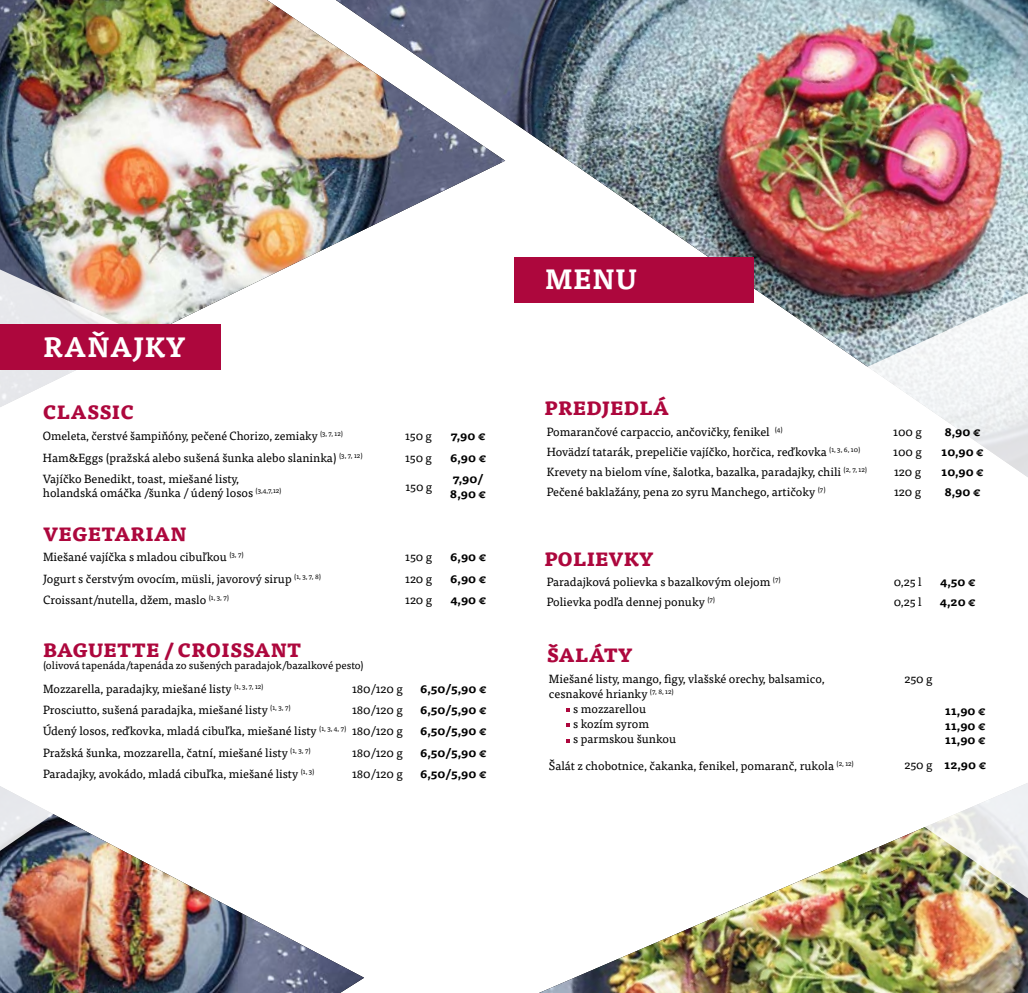
<style>
.page{position:relative;width:1028px;height:993px;background:#fff}
.page>*{position:absolute;margin:0;border:0;box-sizing:border-box;transform-origin:0 0}
.t1{font:700 27.5px "Tisa Pro";letter-spacing:.01em;color:#fff}
.t2{font:800 18.75px "Tisa Pro";letter-spacing:.01em;color:#ad073d}
.t3{font:11.88px/21.2px "Tisa Pro";color:#000}
.t4{font:700 11.88px/21.2px "Tisa Pro";color:#000}
.t5{font:10.62px "Tisa Pro";color:#000}
</style>
<div class="page">
<img style="left:505px;top:0;width:523px;height:122px">
<img style="left:505px;top:122px;width:523px;height:870px">
<img style="left:220px;top:919px;width:144px;height:73px">
<img style="left:0;top:0;width:505px;height:277px">
<img style="left:0;top:6px;width:268px;height:913px">
<img style="left:0;top:313px;width:220px;height:679px">
<div style="left:514px;top:257px;width:240px;height:45px;background:#ad073d"></div>
<h1 class="t1" style="left:43px;top:324px;width:144px">RAŇAJKY</h1>
<h2 class="t2" style="left:43px;top:397px;width:93px">CLASSIC</h2>
<p class="t3" style="left:43px;top:424px;width:321px">Omeleta, čerstvé šampiňóny, pečené Chorizo, zemiaky <sup>(3,</sup> <sup>7,</sup> <sup>12)<br></sup>Ham&amp;Eggs (pražská alebo sušená šunka alebo slaninka) <sup>(3,</sup> <sup>7,</sup> <sup>12)<br></sup>Vajíčko Benedikt, toast, miešané listy,</p>
<p class="t3" style="left:43px;top:481px;width:240px">holandská omáčka /šunka / údený losos <sup>(3,4,7,12)</sup></p>
<p class="t3" style="left:405px;top:424px;width:29px">150 g<br>150 g</p>
<p class="t3" style="left:405px;top:475px;width:29px">150 g</p>
<p class="t4" style="left:450px;top:424px;width:37px">7,90 €<br>6,90 €</p>
<p class="t4" style="left:450px;top:471px;width:38px;line-height:14.4px">7,90/<br>8,90 €</p>
<h2 class="t2" style="left:43px;top:518px;width:145px">VEGETARIAN</h2>
<p class="t3" style="left:43px;top:545px;width:279px">Miešané vajíčka s mladou cibuľkou <sup>(3,</sup> <sup>7)<br></sup>Jogurt s čerstvým ovocím, müsli, javorový sirup <sup>(1,</sup> <sup>3,</sup> <sup>7,</sup> <sup>8)<br></sup>Croissant/nutella, džem, maslo <sup>(1,</sup> <sup>3,</sup> <sup>7)</sup></p>
<p class="t4" style="left:450px;top:545px;width:37px;text-align:justify">6,90 € 6,90 € 4,90 €</p>
<p class="t3" style="left:405px;top:545px;width:29px;text-align:justify">150 g 120 g 120 g</p>
<h2 class="t2" style="left:43px;top:634px;width:260px">BAGUETTE / CROISSANT</h2>
<p class="t5" style="left:43px;top:657px;width:322px">(olivová tapenáda/tapenáda zo sušených paradajok/bazalkové pesto)</p>
<p class="t3" style="left:43px;top:677px;width:305px">Mozzarella, paradajky, miešané listy <sup>(1,</sup> <sup>3,</sup> <sup>7,</sup> <sup>12)<br></sup>Prosciutto, sušená paradajka, miešané listy <sup>(1,</sup> <sup>3,</sup> <sup>7)<br></sup>Údený losos, reďkovka, mladá cibuľka, miešané listy <sup>(1,</sup> <sup>3,</sup> <sup>4,</sup> <sup>7)<br></sup>Pražská šunka, mozzarella, čatní, miešané listy <sup>(1,</sup> <sup>3,</sup> <sup>7)<br></sup>Paradajky, avokádo, mladá cibuľka, miešané listy <sup>(1,</sup> <sup>3)</sup></p>
<p class="t4" style="left:420px;top:677px;width:68px;text-align:justify">6,50/5,90 € 6,50/5,90 € 6,50/5,90 € 6,50/5,90 € 6,50/5,90 €</p>
<p class="t3" style="left:352px;top:677px;width:52px;text-align:justify">180/120 g 180/120 g 180/120 g 180/120 g 180/120 g</p>
<h1 class="t1" style="left:544px;top:257px;width:94px">MENU</h1>
<h2 class="t2" style="left:544px;top:393px;width:126px">PREDJEDLÁ</h2>
<p class="t3" style="left:547px;top:421px;width:322px;line-height:20px">Pomarančové carpaccio, ančovičky, fenikel <sup>(4)<br></sup>Hovädzí tatarák, prepeličie vajíčko, horčica, reďkovka <sup>(1,</sup> <sup>3,</sup> <sup>6,</sup> <sup>10)<br></sup>Krevety na bielom víne, šalotka, bazalka, paradajky, chili <sup>(2,</sup> <sup>7,</sup> <sup>12)<br></sup>Pečené baklažány, pena zo syru Manchego, artičoky <sup>(7)</sup></p>
<p class="t4" style="left:941px;top:421px;width:44px;line-height:20px">8,90 €<br>10,90 €<br>10,90 €<br>8,90 €</p>
<p class="t3" style="left:893px;top:421px;width:30px;line-height:20px;text-align:justify">100 g 100 g 120 g 120 g</p>
<h2 class="t2" style="left:544px;top:543px;width:110px">POLIEVKY</h2>
<p class="t3" style="left:547px;top:571px;width:235px;line-height:20px">Paradajková polievka s bazalkovým olejom <sup>(7)<br></sup>Polievka podľa dennej ponuky <sup>(7)</sup></p>
<p class="t4" style="left:940px;top:571px;width:37px;line-height:20px">4,50 €<br>4,20 €</p>
<p class="t3" style="left:893px;top:571px;width:29px;line-height:20px">0,25 l<br>0,25 l</p>
<h2 class="t2" style="left:547px;top:639px;width:87px">ŠALÁTY</h2>
<p class="t3" style="left:549px;top:667px;width:277px">Miešané listy, mango, figy, vlašské orechy, balsamico,</p>
<p class="t3" style="left:549px;top:682px;width:126px">cesnakové hrianky <sup>(7,</sup> <sup>8,</sup> <sup>12)</sup></p>
<p class="t3" style="left:573px;top:697px;width:74px">s mozzarellou</p>
<p class="t3" style="left:573px;top:712px;width:77px">s kozím syrom</p>
<p class="t3" style="left:573px;top:727px;width:104px">s parmskou šunkou</p>
<p class="t3" style="left:549px;top:753px;width:306px">Šalát z chobotnice, čakanka, fenikel, pomaranč, rukola <sup>(2,</sup> <sup>12)</sup></p>
<p class="t3" style="left:904px;top:667px;width:30px">250 g</p>
<p class="t3" style="left:904px;top:753px;width:30px">250 g</p>
<p class="t4" style="left:944px;top:703px;width:42px;line-height:14.2px;text-align:justify">11,90 € 11,90 € 11,90 €</p>
<p class="t4" style="left:944px;top:753px;width:43px">12,90 €</p>
</div>
